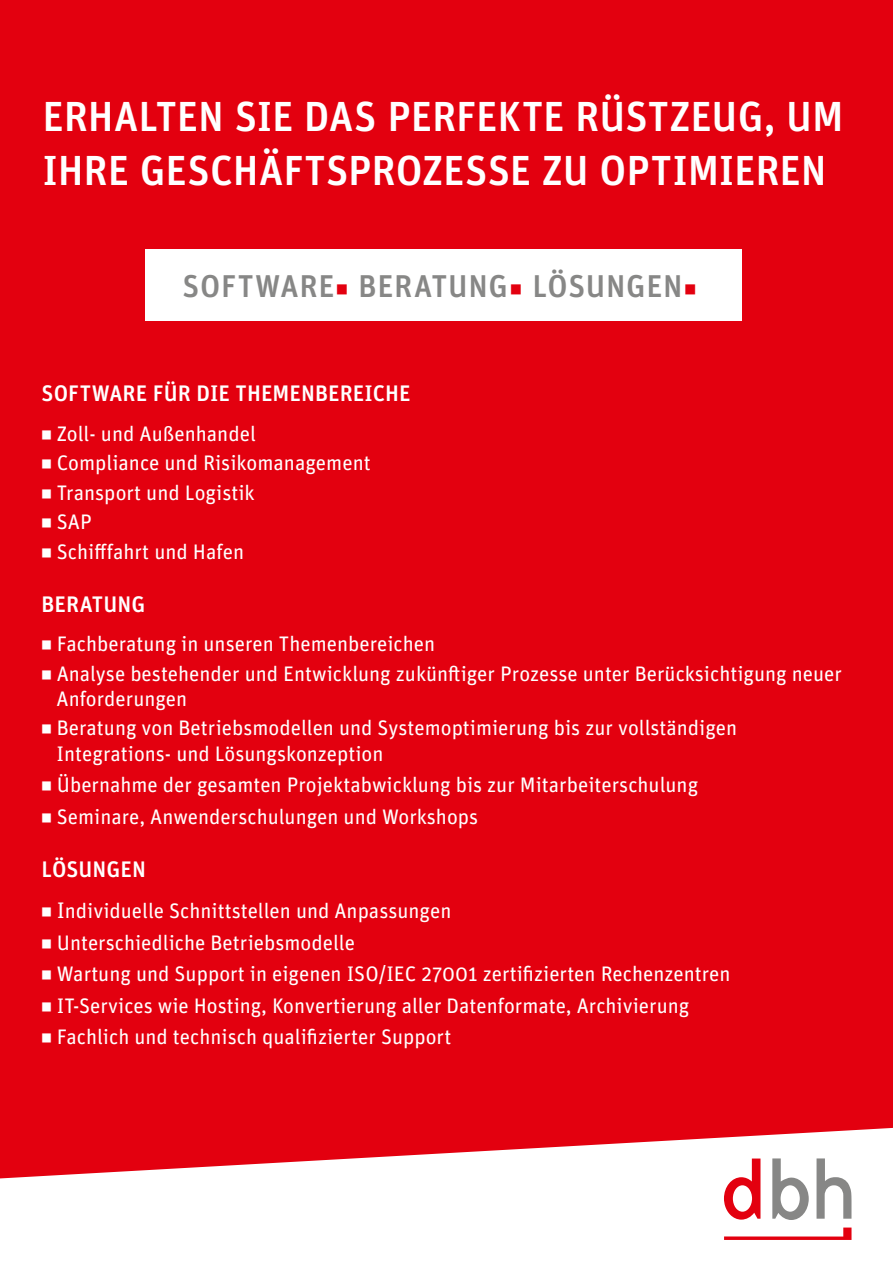
<style>
.page{position:relative;width:893px;height:1263px;background:#fff}
.page>*{position:absolute;margin:0;border:0;box-sizing:border-box;transform-origin:0 0}
.t1{font:500 42px/54px "Unit O Tdbh";color:#fff}
.t2{font:500 31.5px "Unit O Tdbh";letter-spacing:.025em;color:#878786}
.t3{font:500 22.5px "Unit O Tdbh";letter-spacing:.005em;color:#fff}
.t4{font:21px/25.2px "Unit O Tdbh";color:#fff}
.s1{color:#e3000f}
.s2{font-size:22.5px}
</style>
<div class="page">
<svg style="left:772px;top:1178px;width:37px;height:42px"></svg>
<svg style="left:724px;top:1178px;width:36px;height:41px"></svg>
<svg style="left:816px;top:1178px;width:35px;height:41px"></svg>
<svg style="left:724px;top:1227px;width:127px;height:13px"></svg>
<div style="left:0;top:0;width:893px;height:1178px;background:#e3000f"></div>
<div style="left:145px;top:249px;width:597px;height:72px;background:#fff"></div>
<h1 class="t1" style="left:43px;top:89px;width:803px">ERHALTEN SIE DAS PERFEKTE RÜSTZEUG, UM<br>IHRE GESCHÄFTSPROZESSE ZU OPTIMIEREN</h1>
<h2 class="t2" style="left:182px;top:266px;width:517px">SOFTWARE<span class="s1">◾</span> BERATUNG<span class="s1">◾</span> LÖSUNGEN<span class="s1">◾</span></h2>
<p class="t3" style="left:41px;top:379px;width:371px">SOFTWARE FÜR DIE THEMENBEREICHE</p>
<p class="t4" style="left:41px;top:421px;width:216px">• Zoll- und Außenhandel</p>
<p class="t4" style="left:41px;top:450px;width:331px">• Compliance und Risikomanagement</p>
<p class="t4" style="left:41px;top:480px;width:215px">• Transport und Logistik</p>
<p class="t4" style="left:41px;top:509px;width:52px">• SAP</p>
<p class="t4" style="left:41px;top:538px;width:204px">• Schifffahrt und Hafen</p>
<p class="t3" style="left:41px;top:589px;width:105px">BERATUNG</p>
<p class="t4" style="left:41px;top:631px;width:395px">• Fachberatung in unseren Themenbereichen</p>
<p class="t4" style="left:57px;top:660px;width:787px;text-indent:-15px">• Analyse bestehender und Entwicklung zukünftiger Prozesse unter Berücksichtigung neuer<br>Anforderungen</p>
<p class="t4" style="left:57px;top:715px;width:682px;text-indent:-15px">• Beratung von Betriebsmodellen und Systemoptimierung bis zur vollständigen<br>Integrations- und Lösungskonzeption</p>
<p class="t4" style="left:41px;top:772px;width:658px">• Übernahme der gesamten Projektabwicklung bis zur Mitarbeiterschulung</p>
<p class="t4" style="left:41px;top:804px;width:438px">• Seminare, Anwenderschulungen und Workshops</p>
<p class="t3" style="left:41px;top:854px;width:106px">LÖSUNGEN</p>
<p class="t4" style="left:41px;top:898px;width:411px">• <span class="s2">I</span>ndividuelle Schnittstellen und Anpassungen</p>
<p class="t4" style="left:41px;top:930px;width:315px">• Unterschiedliche Betriebsmodelle</p>
<p class="t4" style="left:41px;top:961px;width:691px">• Wartung und Support in eigenen ISO/IEC 27001 zertifizierten Rechenzentren</p>
<p class="t4" style="left:41px;top:993px;width:649px">• IT-Services wie Hosting, Konvertierung aller Datenformate, Archivierung</p>
<p class="t4" style="left:41px;top:1024px;width:411px">• Fachlich und technisch qualifizierter Support</p>
</div>
